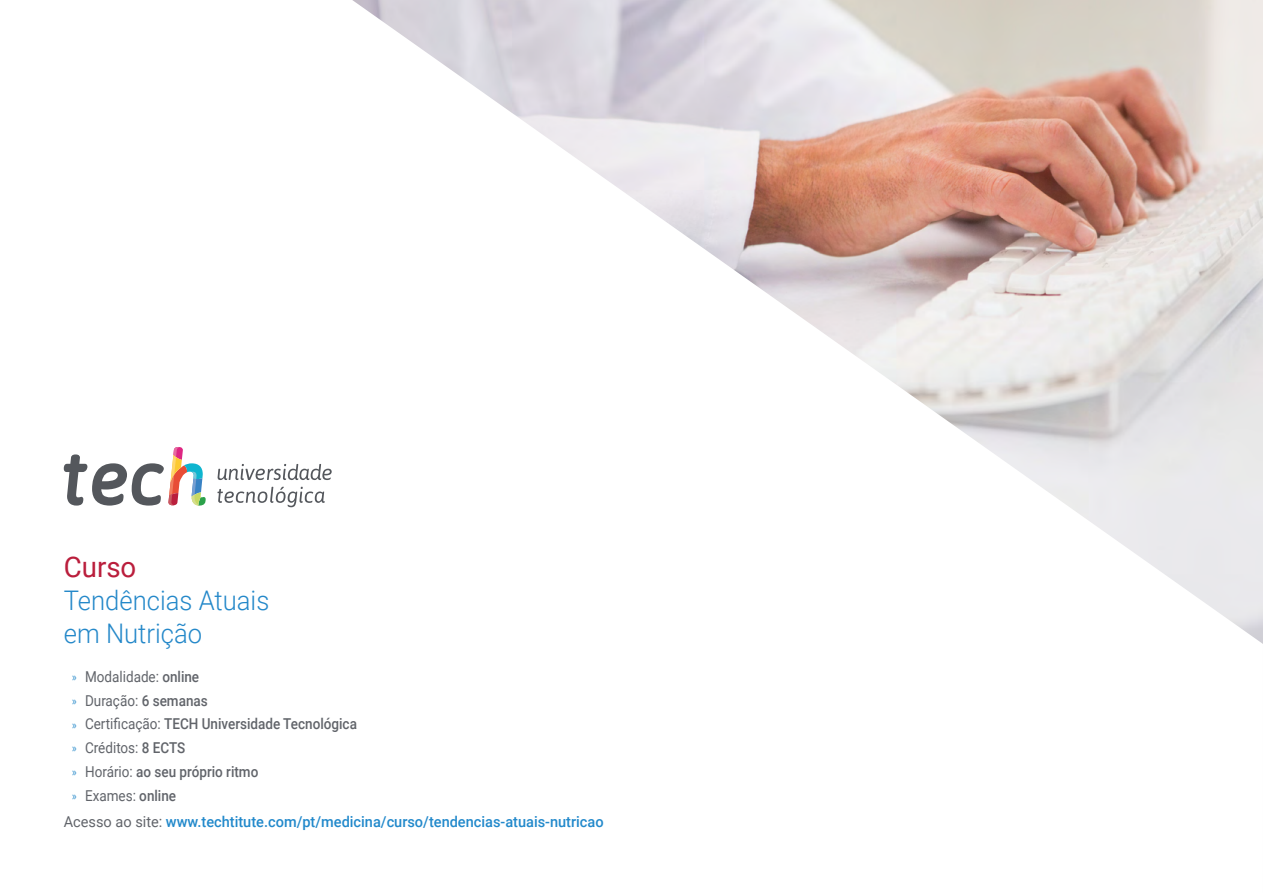
<style>
.page{position:relative;width:1263px;height:893px;background:#fff}
.page>*{position:absolute;margin:0;border:0;box-sizing:border-box;transform-origin:0 0}
.t1{font:28.5px "Roboto";color:#ba1e3c}
.t2{font:300 27px/33px "Roboto";color:#2488c9;scale:.95 1}
.t3{font:500 15px/23.7px "Roboto";color:#61646a;scale:.9 1}
.t4{font:500 15px "Roboto";color:#2289cb}
.s1{color:#2287c9}
.s2{font-family:"Myriad Pro";font-weight:400;font-size:12px;color:#2488c9}
.s3{font-weight:400}
.s4{font-weight:400;color:#61646a}
</style>
<div class="page">
<img style="left:352px;top:0;width:911px;height:644px">
<svg style="left:218px;top:464px;width:114px;height:16px"></svg>
<svg style="left:217px;top:487px;width:108px;height:20px"></svg>
<svg style="left:64px;top:447px;width:142px;height:59px"></svg>
<h1 class="t1" style="left:64px;top:547px;width:74px">Curso</h1>
<h2 class="t2" style="left:64px;top:583px;width:218px">Tendências <span class="s1">A</span>tuais em Nutrição</h2>
<p class="t3" style="left:72px;top:664px;width:318px"><span class="s2">»</span> <span class="s3">Modalidade:</span> online<br><span class="s2">»</span> <span class="s3">Duração:</span> 6 semanas<br><span class="s2">»</span> <span class="s3">Certificação:</span> TECH Universidade Tecnológica <span class="s2">»</span> <span class="s3">Créditos:</span> 8 ECTS<br><span class="s2">»</span> <span class="s3">Horário:</span> ao seu próprio ritmo<br><span class="s2">»</span> <span class="s3">Exames:</span> online</p>
<p class="t4" style="left:64px;top:811px;width:541px"><span class="s4">Acesso ao site:</span> www.techtitute.com/pt/medicina/curso/tendencias-atuais-nutricao</p>
</div>
